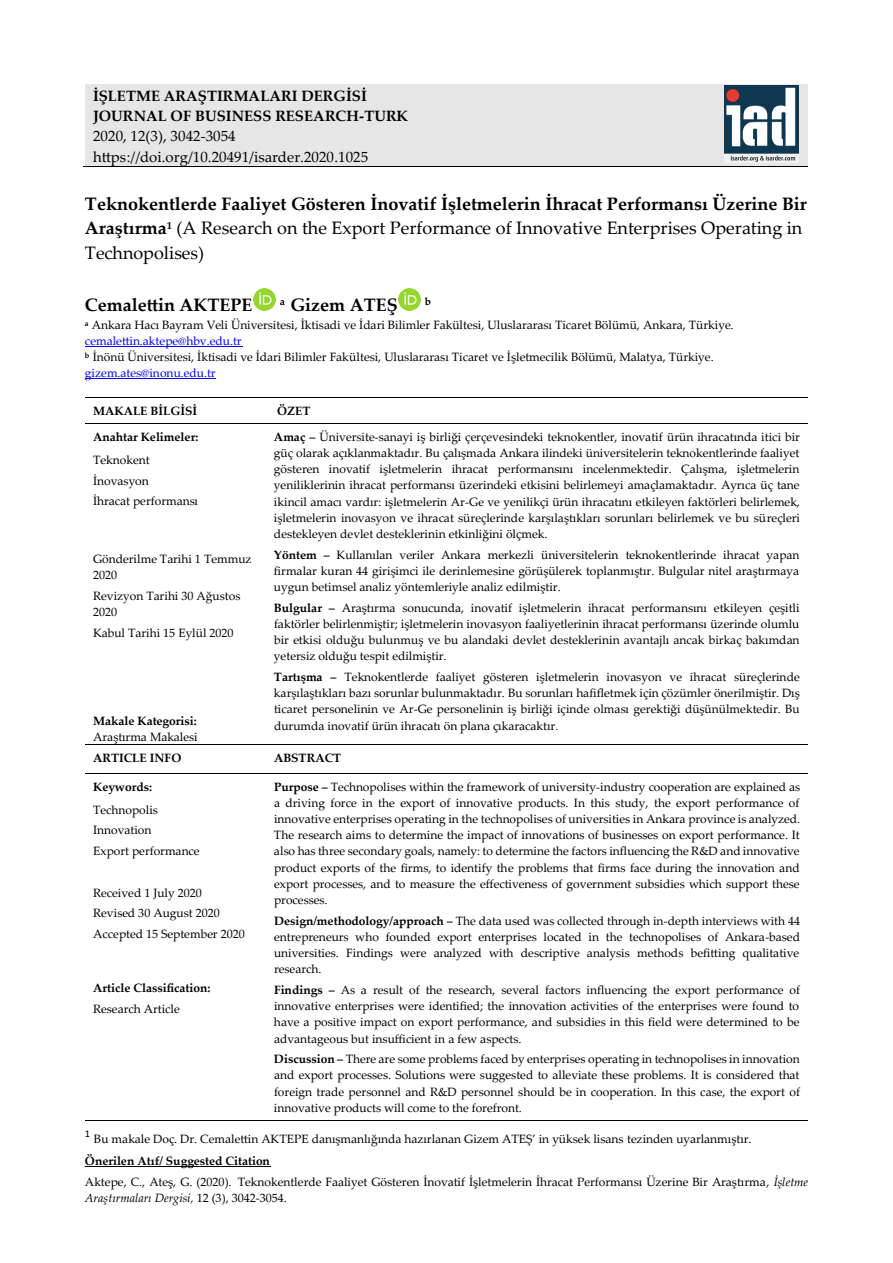
<style>
.page{position:relative;width:893px;height:1263px;background:#fff}
.page>*{position:absolute;margin:0;border:0;box-sizing:border-box;transform-origin:0 0}
.t1{font:700 18px/24.3px "Palatino Linotype";color:#000}
.t2{font:15px/20.4px "Palatino Linotype";letter-spacing:.005em;color:#000}
.t3{font:700 15px/20.4px "Palatino Linotype";color:#000}
.t4{font:12px/16.2px "Palatino Linotype";color:#000;text-align:justify}
.t5{font:700 12px "Palatino Linotype";color:#000}
.t6{font:italic 12px "Palatino Linotype";color:#000}
.t7{font:10.5px "Calibri";color:#000}
.t8{font:700 10.5px "Palatino Linotype";color:#000}
.s1{font-weight:400}
.s2{color:#00f}
.s3{font-weight:700}
.s4{font-style:italic}
.s5{font-style:normal}
</style>
<div class="page">
<hr style="left:85px;top:1166px;width:185px;height:1px;background:#000">
<div style="left:85px;top:85px;width:621px;height:81px;background:#e6e6e6"></div>
<div style="left:706px;top:85px;width:102px;height:81px;background:#e6e6e6"></div>
<hr style="left:84px;top:166px;width:622px;height:1px;background:#000">
<hr style="left:706px;top:166px;width:101px;height:1px;background:#000">
<hr style="left:85px;top:346px;width:157px;height:1px;background:#00f">
<hr style="left:85px;top:378px;width:131px;height:1px;background:#00f">
<hr style="left:85px;top:397px;width:181px;height:1px;background:#000">
<hr style="left:266px;top:397px;width:542px;height:1px;background:#000">
<hr style="left:85px;top:423px;width:181px;height:1px;background:#000">
<hr style="left:266px;top:423px;width:542px;height:1px;background:#000">
<hr style="left:85px;top:744px;width:181px;height:1px;background:#000">
<hr style="left:266px;top:744px;width:542px;height:1px;background:#000">
<hr style="left:85px;top:773px;width:181px;height:1px;background:#000">
<hr style="left:266px;top:773px;width:542px;height:1px;background:#000">
<hr style="left:85px;top:1120px;width:181px;height:1px;background:#000">
<hr style="left:265px;top:1120px;width:543px;height:1px;background:#000">
<img style="left:724px;top:85px;width:74px;height:77px">
<img style="left:253px;top:288px;width:23px;height:23px">
<img style="left:398px;top:288px;width:22px;height:23px">
<p class="t3" style="left:93px;top:85px;width:317px">İŞLETME ARAŞTIRMALARI DERGİSİ<br>JOURNAL OF BUSINESS RESEARCH-TURK</p>
<p class="t2" style="left:93px;top:125px;width:277px">2020, 12(3), 3042-3054 https://doi.org/10.20491/isarder.2020.1025</p>
<h1 class="t1" style="left:85px;top:191px;width:723px">Teknokentlerde Faaliyet Gösteren İnovatif İşletmelerin İhracat Performansı Üzerine Bir<br>Araştırma<sup>1</sup> <span class="s1">(A Research on the Export Performance of Innovative Enterprises Operating in<br>Technopolises)</span></h1>
<h1 class="t1" style="left:85px;top:292px;width:169px">Cemalettin AKTEPE</h1>
<h1 class="t1" style="left:280px;top:292px;width:119px"><sup>a</sup> Gizem ATEŞ</h1>
<p class="t8" style="left:425px;top:294px;width:8px">b</p>
<p class="t4" style="left:85px;top:316px;width:650px;text-align:left"><sup>a</sup> Ankara Hacı Bayram Veli Üniversitesi, İktisadi ve İdari Bilimler Fakültesi, Uluslararası Ticaret Bölümü, Ankara, Türkiye. <span class="s2">cemalettin.aktepe@hbv.edu.tr<br></span><sup>b</sup> İnönü Üniversitesi, İktisadi ve İdari Bilimler Fakültesi, Uluslararası Ticaret ve İşletmecilik Bölümü, Malatya, Türkiye. <span class="s2">gizem.ates@inonu.edu.tr</span></p>
<p class="t5" style="left:93px;top:402px;width:106px">MAKALE BİLGİSİ</p>
<p class="t5" style="left:277px;top:402px;width:35px">ÖZET</p>
<p class="t5" style="left:93px;top:428px;width:107px">Anahtar Kelimeler:</p>
<p class="t4" style="left:93px;top:449px;width:107px;line-height:20.7px;text-align:left">Teknokent<br>İnovasyon<br>İhracat performansı</p>
<p class="t4" style="left:274px;top:428px;width:528px"><span class="s3">Amaç –</span> Üniversite-sanayi iş birliği çerçevesindeki teknokentler, inovatif ürün ihracatında itici bir güç olarak açıklanmaktadır. Bu çalışmada Ankara ilindeki üniversitelerin teknokentlerinde faaliyet gösteren inovatif işletmelerin ihracat performansını incelenmektedir. Çalışma, işletmelerin yeniliklerinin ihracat performansı üzerindeki etkisini belirlemeyi amaçlamaktadır. Ayrıca üç tane ikincil amacı vardır: işletmelerin Ar-Ge ve yenilikçi ürün ihracatını etkileyen faktörleri belirlemek, işletmelerin inovasyon ve ihracat süreçlerinde karşılaştıkları sorunları belirlemek ve bu süreçleri destekleyen devlet desteklerinin etkinliğini ölçmek.</p>
<p class="t4" style="left:274px;top:546px;width:527px"><span class="s3">Yöntem –</span> Kullanılan veriler Ankara merkezli üniversitelerin teknokentlerinde ihracat yapan firmalar kuran 44 girişimci ile derinlemesine görüşülerek toplanmıştır. Bulgular nitel araştırmaya uygun betimsel analiz yöntemleriyle analiz edilmiştir.</p>
<p class="t4" style="left:274px;top:599px;width:527px"><span class="s3">Bulgular –</span> Araştırma sonucunda, inovatif işletmelerin ihracat performansını etkileyen çeşitli faktörler belirlenmiştir; işletmelerin inovasyon faaliyetlerinin ihracat performansı üzerinde olumlu bir etkisi olduğu bulunmuş ve bu alandaki devlet desteklerinin avantajlı ancak birkaç bakımdan yetersiz olduğu tespit edilmiştir.</p>
<p class="t4" style="left:274px;top:668px;width:527px"><span class="s3">Tartışma –</span> Teknokentlerde faaliyet gösteren işletmelerin inovasyon ve ihracat süreçlerinde karşılaştıkları bazı sorunlar bulunmaktadır. Bu sorunları hafifletmek için çözümler önerilmiştir. Dış ticaret personelinin ve Ar-Ge personelinin iş birliği içinde olması gerektiği düşünülmektedir. Bu durumda inovatif ürün ihracatı ön plana çıkaracaktır.</p>
<p class="t4" style="left:93px;top:550px;width:160px">Gönderilme Tarihi 1 Temmuz<br>2020</p>
<p class="t4" style="left:93px;top:587px;width:149px">Revizyon Tarihi 30 Ağustos<br>2020</p>
<p class="t4" style="left:93px;top:624px;width:142px">Kabul Tarihi 15 Eylül 2020</p>
<p class="t5" style="left:93px;top:712px;width:105px">Makale Kategorisi:</p>
<p class="t4" style="left:93px;top:728px;width:106px">Araştırma Makalesi</p>
<p class="t5" style="left:93px;top:750px;width:90px">ARTICLE INFO</p>
<p class="t5" style="left:274px;top:750px;width:69px">ABSTRACT</p>
<p class="t5" style="left:93px;top:778px;width:60px">Keywords:</p>
<p class="t4" style="left:93px;top:799px;width:108px;line-height:20.7px;text-align:left">Technopolis<br>Innovation<br>Export performance</p>
<p class="t4" style="left:93px;top:882px;width:153px;line-height:20.7px;text-align:left">Received 1 July 2020<br>Revised 30 August 2020<br>Accepted 15 September 2020</p>
<p class="t4" style="left:274px;top:778px;width:528px"><span class="s3">Purpose –</span> Technopolises within the framework of university-industry cooperation are explained as a driving force in the export of innovative products. In this study, the export performance of innovative enterprises operating in the technopolises of universities in Ankara province is analyzed.<br>The research aims to determine the impact of innovations of businesses on export performance. It also has three secondary goals, namely: to determine the factors influencing the R&amp;D and innovative product exports of the firms, to identify the problems that firms face during the innovation and export processes, and to measure the effectiveness of government subsidies which support these processes.</p>
<p class="t4" style="left:274px;top:912px;width:528px"><span class="s3">Design/methodology/approach –</span> The data used was collected through in-depth interviews with 44 entrepreneurs who founded export enterprises located in the technopolises of Ankara-based universities. Findings were analyzed with descriptive analysis methods befitting qualitative research.</p>
<p class="t4" style="left:274px;top:981px;width:528px"><span class="s3">Findings –</span> As a result of the research, several factors influencing the export performance of innovative enterprises were identified; the innovation activities of the enterprises were found to have a positive impact on export performance, and subsidies in this field were determined to be advantageous but insufficient in a few aspects.</p>
<p class="t4" style="left:274px;top:1050px;width:528px"><span class="s3">Discussion –</span> There are some problems faced by enterprises operating in technopolises in innovation and export processes. Solutions were suggested to alleviate these problems. It is considered that foreign trade personnel and R&amp;D personnel should be in cooperation. In this case, the export of innovative products will come to the forefront.</p>
<p class="t5" style="left:93px;top:980px;width:119px">Article Classification:</p>
<p class="t4" style="left:93px;top:1000px;width:88px">Research Article</p>
<p class="t7" style="left:85px;top:1127px;width:7px">1</p>
<p class="t4" style="left:94px;top:1131px;width:659px">Bu makale Doç. Dr. Cemalettin AKTEPE danışmanlığında hazırlanan Gizem ATEŞ’ in yüksek lisans tezinden uyarlanmıştır.</p>
<p class="t4" style="left:85px;top:1150px;width:725px;line-height:20.5px"><span class="s3">Önerilen Atıf/ Suggested Citation<br></span>Aktepe, C., Ateş, G. (2020). Teknokentlerde Faaliyet Gösteren İnovatif İşletmelerin İhracat Performansı Üzerine Bir Araştırma, <span class="s4">İşletme</span></p>
<p class="t6" style="left:85px;top:1189px;width:203px">Araştırmaları Dergisi, <span class="s5">12 (3), 3042-3054.</span></p>
</div>
